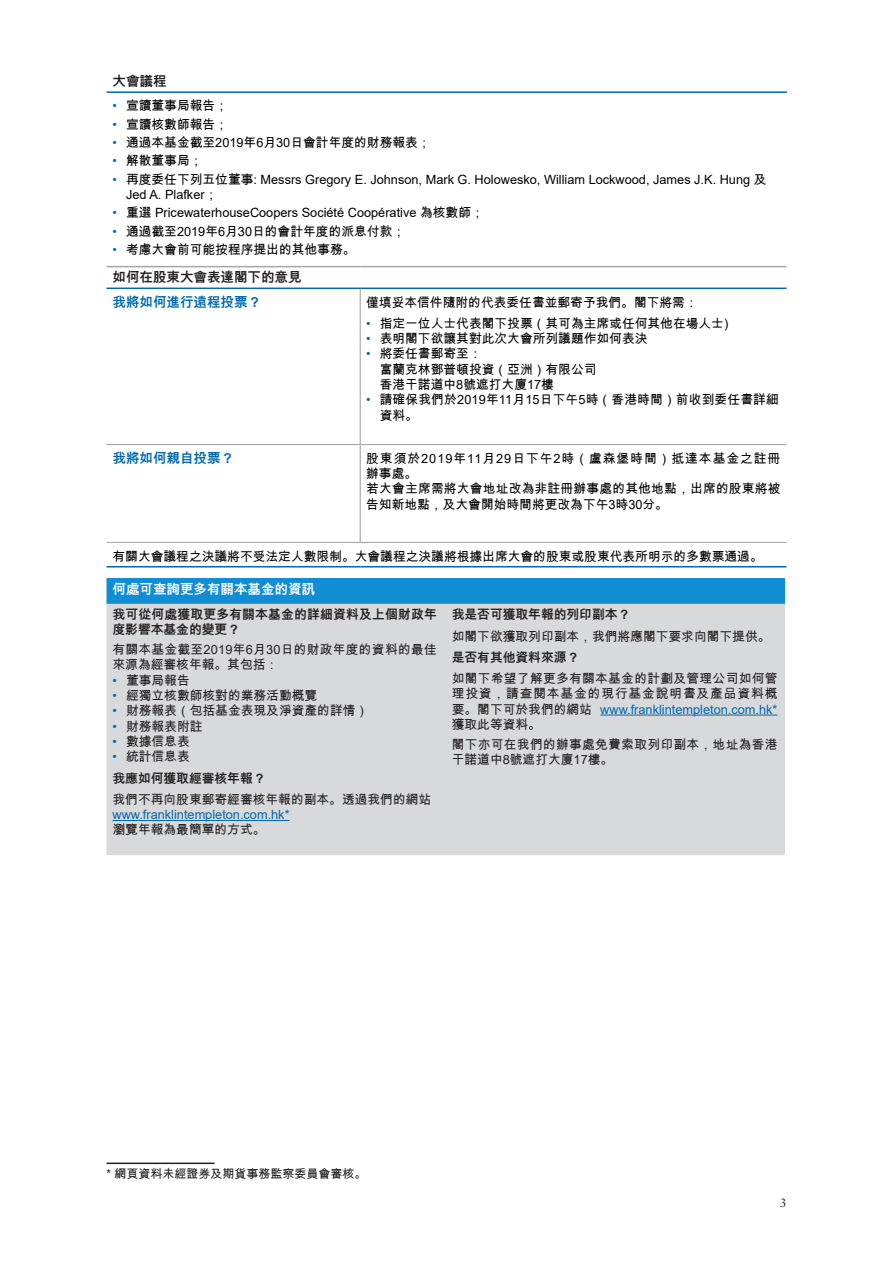
<style>
.page{position:relative;width:893px;height:1263px;background:#fff}
.page>*{position:absolute;margin:0;border:0;box-sizing:border-box;transform-origin:0 0}
.t1{font:700 13.5px/24.6px "Arial Unicode MS";color:#231f20}
.t2{font:700 13.5px "Arial Unicode MS";color:#fff}
.t3{font:700 13.5px "Arial Unicode MS";color:#0068a9}
.t4{font:12.75px/15.3px "Arial Unicode MS";color:#000}
.t5{font:12.75px "Arial";color:#000}
.t6{font:12.75px "Arial Unicode MS";color:#231f20}
.t7{font:12.75px/15.3px "Arial Unicode MS";letter-spacing:.025em;color:#231f20}
.t8{font:12.75px "Arial";color:#0068a9}
.t9{font:700 12.75px/21.3px "Arial Unicode MS";color:#231f20}
.t10{font:12.75px/15.3px "Arial Unicode MS";letter-spacing:.02em;color:#231f20}
.t11{font:700 12.75px/15.3px "Arial Unicode MS";letter-spacing:.02em;color:#231f20}
.t12{font:12px "Arial Unicode MS";color:#231f20}
.t13{font:12px "Sabon LT Pro";color:#231f20}
.s1{font-family:"Arial";color:#0068a9}
.s2{font-family:"Arial"}
.s3{color:#0068a9}
.s4{font-family:"Arial Unicode MS"}
.s5{font-family:"Arial";font-weight:400;color:#0068a9}
.s6{font-weight:400}
.s7{font-family:"Arial Unicode MS";color:#231f20}
</style>
<div class="page">
<hr style="left:106px;top:91px;width:681px;height:2px;background:#0068a9">
<hr style="left:106px;top:288px;width:254px;height:1px;background:#0068a9">
<hr style="left:360px;top:288px;width:426px;height:1px;background:#0068a9">
<hr style="left:106px;top:266px;width:254px;height:1px;background:#a5a6aa">
<hr style="left:360px;top:266px;width:426px;height:1px;background:#a5a6aa">
<hr style="left:360px;top:289px;width:1px;height:155px;background:#a5a6aa">
<hr style="left:106px;top:444px;width:254px;height:1px;background:#a5a6aa">
<hr style="left:360px;top:444px;width:426px;height:1px;background:#a5a6aa">
<hr style="left:360px;top:445px;width:1px;height:97px;background:#a5a6aa">
<hr style="left:106px;top:542px;width:254px;height:1px;background:#a5a6aa">
<hr style="left:360px;top:542px;width:426px;height:1px;background:#a5a6aa">
<hr style="left:106px;top:566px;width:254px;height:1px;background:#0068a9">
<hr style="left:360px;top:566px;width:426px;height:1px;background:#0068a9">
<div style="left:106px;top:578px;width:679px;height:26px;background:#118dd4"></div>
<div style="left:106px;top:604px;width:679px;height:251px;background:#d8d9db"></div>
<hr style="left:112px;top:820px;width:178px;height:1px;background:#0068a9">
<hr style="left:600px;top:715px;width:177px;height:1px;background:#0068a9">
<hr style="left:106px;top:1162px;width:108px;height:2px;background:#231f20">
<p class="t1" style="left:112px;top:70px;width:55px">大會議程</p>
<p class="t8" style="left:112px;top:97px;width:6px">•</p>
<p class="t4" style="left:126px;top:98px;width:103px">宣讀董事局報告；</p>
<p class="t4" style="left:112px;top:115px;width:117px;line-height:18.3px"><span class="s1">•</span> 宣讀核數師報告；<span class="s1">•</span></p>
<p class="t4" style="left:126px;top:135px;width:306px">通過本基金截至<span class="s2">2019</span>年<span class="s2">6</span>月<span class="s2">30</span>日會計年度的財務報表；</p>
<p class="t8" style="left:112px;top:152px;width:6px">•</p>
<p class="t4" style="left:126px;top:153px;width:78px">解散董事局；</p>
<p class="t5" style="left:112px;top:170px;width:655px"><span class="s3">•</span> <span class="s4">再度委任下列五位董事</span>: Messrs Gregory E. Johnson, Mark G. Holowesko, William Lockwood, James J.K. Hung <span class="s4">及</span></p>
<p class="t5" style="left:126px;top:186px;width:93px">Jed A. Plafker<span class="s4">；</span></p>
<p class="t5" style="left:112px;top:204px;width:373px"><span class="s3">•</span> <span class="s4">重選</span> PricewaterhouseCoopers Société Coopérative <span class="s4">為核數師；</span></p>
<p class="t8" style="left:112px;top:222px;width:6px">•</p>
<p class="t4" style="left:126px;top:223px;width:281px">通過截至<span class="s2">2019</span>年<span class="s2">6</span>月<span class="s2">30</span>日的會計年度的派息付款；</p>
<p class="t4" style="left:112px;top:241px;width:244px"><span class="s1">•</span> 考慮大會前可能按程序提出的其他事務。</p>
<p class="t1" style="left:112px;top:266px;width:190px">如何在股東大會表達閣下的意見<span class="s3">我將如何進行遠程投票？</span></p>
<p class="t4" style="left:366px;top:294px;width:333px">僅填妥本信件隨附的代表委任書並郵寄予我們。閣下將需：</p>
<p class="t4" style="left:366px;top:315px;width:363px"><span class="s1">•</span> 指定一位人士代表閣下投票（其可為主席或任何其他在場人士<span class="s2">)</span></p>
<p class="t4" style="left:366px;top:331px;width:283px"><span class="s1">•</span> 表明閣下欲讓其對此次大會所列議題作如何表決</p>
<p class="t4" style="left:380px;top:346px;width:218px;text-indent:-14px"><span class="s1">•</span> 將委任書郵寄至：<br>富蘭克林鄧普頓投資（亞洲）有限公司香港干諾道中<span class="s2">8</span>號遮打大廈<span class="s2">17</span>樓</p>
<p class="t4" style="left:380px;top:392px;width:401px;text-indent:-14px"><span class="s1">•</span> 請確保我們於<span class="s2">2019</span>年<span class="s2">11</span>月<span class="s2">15</span>日下午<span class="s2">5</span>時（香港時間）前收到委任書詳細資料。</p>
<p class="t3" style="left:112px;top:448px;width:123px">我將如何親自投票？</p>
<p class="t4" style="left:366px;top:450px;width:416px">股東須於<span class="s2">2019</span>年<span class="s2">11</span>月<span class="s2">29</span>日下午<span class="s2">2</span>時（盧森堡時間）抵達本基金之註冊辦事處。<br>若大會主席需將大會地址改為非註冊辦事處的其他地點，出席的股東將被告知新地點，及大會開始時間將更改為下午<span class="s2">3</span>時<span class="s2">30</span>分。</p>
<p class="t4" style="left:112px;top:548px;width:652px">有關大會議程之決議將不受法定人數限制。大會議程之決議將根據出席大會的股東或股東代表所明示的多數票通過。</p>
<p class="t2" style="left:112px;top:579px;width:204px">何處可查詢更多有關本基金的資訊</p>
<p class="t11" style="left:112px;top:607px;width:326px">我可從何處獲取更多有關本基金的詳細資料及上個財政年度影響本基金的變更？</p>
<p class="t10" style="left:112px;top:642px;width:326px">有關本基金截至<span class="s2">2019</span>年<span class="s2">6</span>月<span class="s2">30</span>日的財政年度的資料的最佳來源為經審核年報。其包括：</p>
<p class="t6" style="left:112px;top:671px;width:79px"><span class="s1">•</span> 董事局報告</p>
<p class="t6" style="left:112px;top:686px;width:206px"><span class="s1">•</span> 經獨立核數師核對的業務活動概覽</p>
<p class="t6" style="left:112px;top:702px;width:257px"><span class="s1">•</span> 財務報表（包括基金表現及淨資產的詳情）</p>
<p class="t6" style="left:112px;top:717px;width:92px"><span class="s1">•</span> 財務報表附註</p>
<p class="t6" style="left:112px;top:732px;width:79px"><span class="s1">•</span> 數據信息表</p>
<p class="t9" style="left:112px;top:746px;width:155px"><span class="s5">•</span> <span class="s6">統計信息表<br></span>我應如何獲取經審核年報？</p>
<p class="t6" style="left:112px;top:790px;width:320px">我們不再向股東郵寄經審核年報的副本。透過我們的網站</p>
<p class="t8" style="left:112px;top:806px;width:179px">www.franklintempleton.com.hk*</p>
<p class="t6" style="left:112px;top:821px;width:155px">瀏覽年報為最簡單的方式。</p>
<p class="t9" style="left:452px;top:604px;width:180px">我是否可獲取年報的列印副本？</p>
<p class="t6" style="left:452px;top:627px;width:320px">如閣下欲獲取列印副本，我們將應閣下要求向閣下提供。</p>
<p class="t9" style="left:452px;top:647px;width:129px">是否有其他資料來源？</p>
<p class="t7" style="left:452px;top:671px;width:327px">如閣下希望了解更多有關本基金的計劃及管理公司如何管理投資，請查閱本基金的現行基金說明書及產品資料概</p>
<p class="t8" style="left:452px;top:700px;width:327px"><span class="s7">要。閣下可於我們的網站</span> www.franklintempleton.com.hk*</p>
<p class="t7" style="left:452px;top:714px;width:327px;line-height:19.8px">獲取此等資料。<br>閣下亦可在我們的辦事處免費索取列印副本，地址為香港</p>
<p class="t6" style="left:452px;top:750px;width:163px">干諾道中<span class="s2">8</span>號遮打大廈<span class="s2">17</span>樓。</p>
<p class="t12" style="left:106px;top:1165px;width:262px">* 網頁資料未經證券及期貨事務監察委員會審核。</p>
<p class="t13" style="left:780px;top:1195px;width:8px">3</p>
</div>
